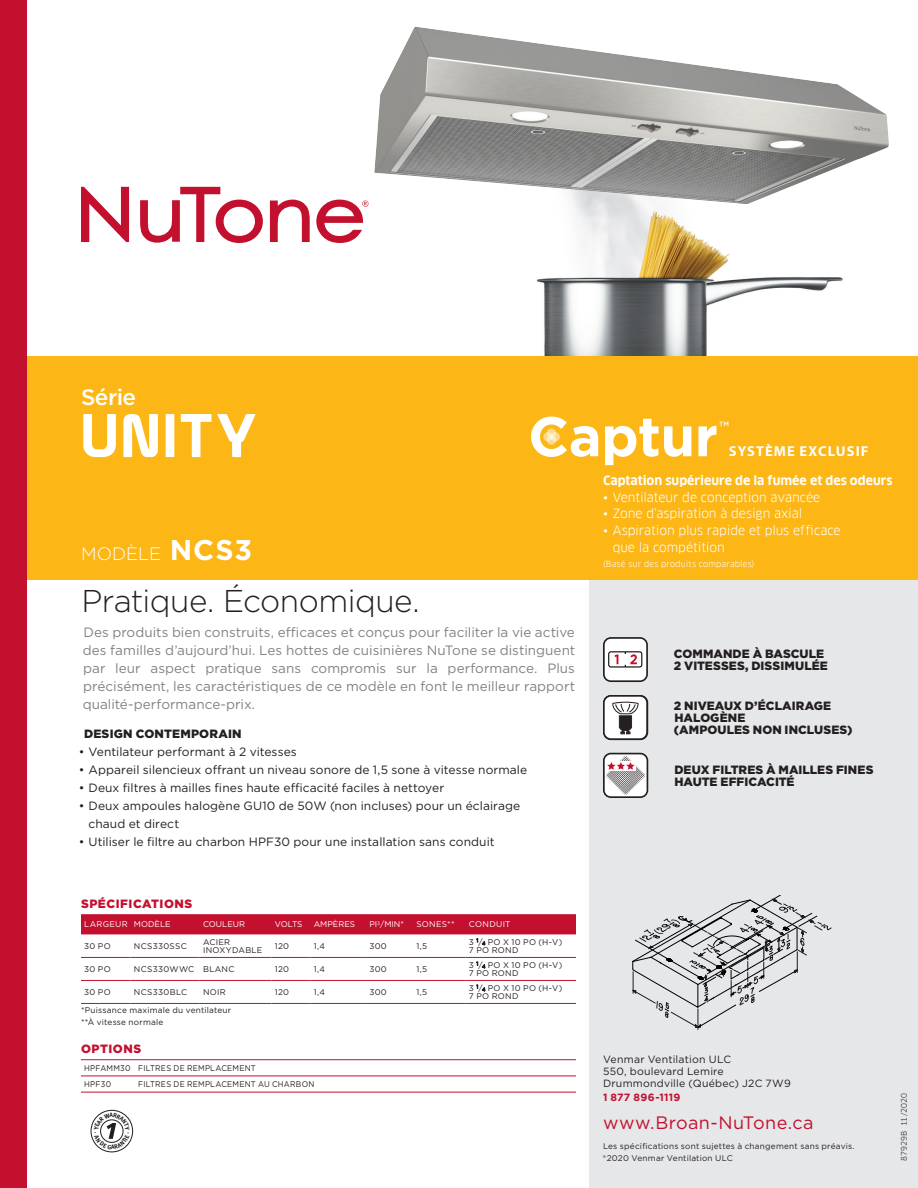
<style>
.page{position:relative;width:918px;height:1188px;background:#fff}
.page>*{position:absolute;margin:0;border:0;box-sizing:border-box;transform-origin:0 0}
.t1{font:60px "Prototype";letter-spacing:.045em;color:#fff}
.t2{font:300 31.5px "Gotham";letter-spacing:-.02em;color:#231f20}
.t3{font:500 22.5px "Gotham";letter-spacing:-.025em;color:#fff}
.t4{font:18px "Gotham";letter-spacing:.02em;color:#c3102f}
.t5{font:300 18px "Gotham";letter-spacing:.005em;color:#fff}
.Titre{font:700 14.4px "Myriad Pro";letter-spacing:.075em;color:#fff}
.t6{font:13.5px/18px "Gotham";letter-spacing:.005em;color:#808285;text-align:justify}
.t7{font:12.45px/16.6px "Clan";letter-spacing:-.01em;color:#fff}
.t8{font:700 12.45px "Clan";color:#fff}
.Texte{font:12px "Gotham";letter-spacing:.005em;color:#231f20}
.t9{font:900 12px/12px "Gotham";letter-spacing:.005em;color:#231f20}
.Petit_Titre{font:900 12px "Gotham";letter-spacing:.045em;color:#c3102f}
.t10{font:10.5px "Gotham";letter-spacing:.02em;color:#231f20}
.t11{font:700 10.5px "Gotham";letter-spacing:.02em;color:#c3102f}
.Texte_tableau{font:8.25px/8.2px "Gotham";letter-spacing:.03em;color:#231f20}
.Texte_tableau-2{font:8.25px "Gotham";letter-spacing:.03em;color:#231f20;scale:.92 1}
.t12{font:8.25px "Gotham";color:#fff}
.t13{font:8.25px "Clan";letter-spacing:.015em;color:#fff}
.t14{font:8.25px "Gotham";letter-spacing:.035em;color:#fff}
.t15{font:7.5px "Clan";letter-spacing:.015em;color:#231f20}
.s1{font-weight:700;font-size:28.5px}
.s2{font-size:4.8px}
</style>
<div class="page">
<img style="left:537px;top:204px;width:306px;height:152px">
<div style="left:590px;top:576px;width:328px;height:612px;background:#e6e7e9"></div>
<div style="left:0;top:356px;width:918px;height:224px;background:#fcb615"></div>
<svg style="left:81px;top:187px;width:287px;height:56px"></svg>
<div style="left:0;top:0;width:27px;height:1188px;background:#c3102f"></div>
<svg style="left:531px;top:417px;width:67px;height:40px"></svg>
<svg style="left:605px;top:419px;width:86px;height:46px"></svg>
<svg style="left:698px;top:422px;width:30px;height:34px"></svg>
<svg style="left:632px;top:895px;width:200px;height:135px"></svg>
<img style="left:374px;top:27px;width:515px;height:177px">
<div style="left:91px;top:1110px;width:42px;height:42px;border:1px solid #231f20;border-radius:50%"></div>
<svg style="left:603px;top:637px;width:45px;height:45px"></svg>
<svg style="left:603px;top:695px;width:45px;height:45px"></svg>
<svg style="left:603px;top:753px;width:45px;height:45px"></svg>
<div style="left:81px;top:914px;width:495px;height:20px;background:#c3102f"></div>
<hr style="left:81px;top:957px;width:50px;height:1px;background:#c3102f">
<hr style="left:131px;top:957px;width:69px;height:1px;background:#c3102f">
<hr style="left:200px;top:957px;width:72px;height:1px;background:#c3102f">
<hr style="left:272px;top:957px;width:39px;height:1px;background:#c3102f">
<hr style="left:310px;top:957px;width:56px;height:1px;background:#c3102f">
<hr style="left:366px;top:957px;width:47px;height:1px;background:#c3102f">
<hr style="left:413px;top:957px;width:53px;height:1px;background:#c3102f">
<hr style="left:466px;top:957px;width:110px;height:1px;background:#c3102f">
<hr style="left:81px;top:980px;width:50px;height:1px;background:#c3102f">
<hr style="left:131px;top:980px;width:69px;height:1px;background:#c3102f">
<hr style="left:200px;top:980px;width:72px;height:1px;background:#c3102f">
<hr style="left:272px;top:980px;width:39px;height:1px;background:#c3102f">
<hr style="left:310px;top:980px;width:56px;height:1px;background:#c3102f">
<hr style="left:366px;top:980px;width:47px;height:1px;background:#c3102f">
<hr style="left:413px;top:980px;width:53px;height:1px;background:#c3102f">
<hr style="left:466px;top:980px;width:110px;height:1px;background:#c3102f">
<hr style="left:81px;top:1003px;width:50px;height:1px;background:#c3102f">
<hr style="left:131px;top:1003px;width:69px;height:1px;background:#c3102f">
<hr style="left:200px;top:1003px;width:72px;height:1px;background:#c3102f">
<hr style="left:272px;top:1003px;width:39px;height:1px;background:#c3102f">
<hr style="left:310px;top:1003px;width:56px;height:1px;background:#c3102f">
<hr style="left:366px;top:1003px;width:47px;height:1px;background:#c3102f">
<hr style="left:413px;top:1003px;width:53px;height:1px;background:#c3102f">
<hr style="left:466px;top:1003px;width:110px;height:1px;background:#c3102f">
<hr style="left:81px;top:1059px;width:54px;height:1px;background:#c3102f">
<hr style="left:135px;top:1059px;width:441px;height:1px;background:#c3102f">
<hr style="left:81px;top:1076px;width:54px;height:1px;background:#c3102f">
<hr style="left:135px;top:1076px;width:441px;height:1px;background:#c3102f">
<hr style="left:81px;top:1092px;width:54px;height:1px;background:#c3102f">
<hr style="left:135px;top:1092px;width:441px;height:1px;background:#c3102f">
<svg style="left:94px;top:1113px;width:36px;height:36px"></svg>
<p class="t3" style="left:81px;top:383px;width:57px">Série</p>
<p class="t1" style="left:81px;top:400px;width:177px">UNITY</p>
<p class="t5" style="left:81px;top:542px;width:173px">MODÈLE <span class="s1">NCS3</span></p>
<p class="t2" style="left:81px;top:581px;width:340px">Pratique. Économique.</p>
<p class="t6" style="left:83px;top:623px;width:494px">Des produits bien construits, efficaces et conçus pour faciliter la vie active des familles d’aujourd’hui. Les hottes de cuisinières NuTone se distinguent par leur aspect pratique sans compromis sur la performance. Plus précisément, les caractéristiques de ce modèle en font le meilleur rapport qualité-performance-prix.</p>
<p class="t9" style="left:84px;top:727px;width:159px">DESIGN CONTEMPORAIN</p>
<p class="Texte" style="left:79px;top:744px;width:219px">• Ventilateur performant à 2 vitesses</p>
<p class="Texte" style="left:79px;top:762px;width:450px">• Appareil silencieux offrant un niveau sonore de 1,5 sone à vitesse normale</p>
<p class="Texte" style="left:79px;top:780px;width:367px">• Deux filtres à mailles fines haute efficacité faciles à nettoyer</p>
<p class="Texte" style="left:79px;top:798px;width:443px">• Deux ampoules halogène GU10 de 50W (non incluses) pour un éclairage</p>
<p class="Texte" style="left:88px;top:816px;width:92px">chaud et direct</p>
<p class="Texte" style="left:79px;top:834px;width:417px">• Utiliser le filtre au charbon HPF30 pour une installation sans conduit</p>
<p class="Petit_Titre" style="left:81px;top:897px;width:113px">SPÉCIFICATIONS</p>
<p class="t14" style="left:84px;top:919px;width:45px">LARGEUR</p>
<p class="t12" style="left:134px;top:919px;width:38px">MODÈLE</p>
<p class="t12" style="left:203px;top:919px;width:44px">COULEUR</p>
<p class="t12" style="left:275px;top:919px;width:29px">VOLTS</p>
<p class="t12" style="left:314px;top:919px;width:43px">AMPÈRES</p>
<p class="t12" style="left:369px;top:919px;width:36px">PI<sup>3</sup>/MIN*</p>
<p class="t12" style="left:416px;top:919px;width:40px">SONES**</p>
<p class="t14" style="left:469px;top:919px;width:43px">CONDUIT</p>
<p class="Texte_tableau" style="left:84px;top:942px;width:28px">30 PO</p>
<p class="Texte_tableau" style="left:134px;top:942px;width:54px">NCS330SSC</p>
<p class="Texte_tableau" style="left:203px;top:938px;width:61px">ACIER<br>INOXYDABLE</p>
<p class="Texte_tableau" style="left:275px;top:942px;width:16px">120</p>
<p class="Texte_tableau" style="left:314px;top:942px;width:13px">1,4</p>
<p class="Texte_tableau" style="left:369px;top:942px;width:19px">300</p>
<p class="Texte_tableau" style="left:416px;top:942px;width:12px">1,5</p>
<p class="Texte_tableau" style="left:469px;top:938px;width:95px">3 <sup>1</sup>/<span class="s2">4</span> PO X 10 PO (H-V)</p>
<p class="Texte_tableau" style="left:469px;top:946px;width:51px">7 PO ROND</p>
<p class="Texte_tableau" style="left:84px;top:965px;width:28px">30 PO</p>
<p class="Texte_tableau" style="left:134px;top:965px;width:62px">NCS330WWC</p>
<p class="Texte_tableau" style="left:203px;top:965px;width:33px">BLANC</p>
<p class="Texte_tableau" style="left:275px;top:965px;width:16px">120</p>
<p class="Texte_tableau" style="left:314px;top:965px;width:13px">1,4</p>
<p class="Texte_tableau" style="left:369px;top:965px;width:19px">300</p>
<p class="Texte_tableau" style="left:416px;top:965px;width:12px">1,5</p>
<p class="Texte_tableau" style="left:84px;top:988px;width:28px">30 PO</p>
<p class="Texte_tableau" style="left:134px;top:988px;width:55px">NCS330BLC</p>
<p class="Texte_tableau" style="left:203px;top:988px;width:24px">NOIR</p>
<p class="Texte_tableau" style="left:275px;top:988px;width:16px">120</p>
<p class="Texte_tableau" style="left:314px;top:988px;width:13px">1,4</p>
<p class="Texte_tableau" style="left:369px;top:988px;width:19px">300</p>
<p class="Texte_tableau" style="left:416px;top:988px;width:12px">1,5</p>
<p class="Texte_tableau" style="left:81px;top:1006px;width:152px">*Puissance maximale du ventilateur</p>
<p class="Texte_tableau" style="left:81px;top:1018px;width:84px">**À vitesse normale</p>
<p class="Petit_Titre" style="left:81px;top:1042px;width:62px">OPTIONS</p>
<p class="Texte_tableau-2" style="left:84px;top:1063px;width:52px">HPFAMM30</p>
<p class="Texte_tableau-2" style="left:138px;top:1063px;width:129px">FILTRES DE REMPLACEMENT</p>
<p class="Texte_tableau-2" style="left:84px;top:1079px;width:31px">HPF30</p>
<p class="Texte_tableau-2" style="left:138px;top:1079px;width:193px">FILTRES DE REMPLACEMENT AU CHARBON</p>
<p class="Texte_tableau" style="left:469px;top:961px;width:95px">3 <sup>1</sup>/<span class="s2">4</span> PO X 10 PO (H-V)</p>
<p class="Texte_tableau" style="left:469px;top:969px;width:51px">7 PO ROND</p>
<p class="Texte_tableau" style="left:469px;top:984px;width:95px">3 <sup>1</sup>/<span class="s2">4</span> PO X 10 PO (H-V)</p>
<p class="Texte_tableau" style="left:469px;top:992px;width:51px">7 PO ROND</p>
<p class="Titre" style="left:729px;top:442px;width:141px">SYSTÈME EXCLUSIF</p>
<p class="t8" style="left:603px;top:474px;width:291px">Captation supérieure de la fumée et des odeurs</p>
<p class="t7" style="left:603px;top:489px;width:219px">• Ventilateur de conception avancée</p>
<p class="t7" style="left:603px;top:506px;width:201px">• Zone d’aspiration à design axial</p>
<p class="t7" style="left:613px;top:522px;width:230px;text-indent:-10px">• Aspiration plus rapide et plus efficace que la compétition</p>
<p class="t13" style="left:603px;top:559px;width:153px">(Basé sur des produits comparables)</p>
<p class="t9" style="left:674px;top:648px;width:156px">COMMANDE À BASCULE<br>2 VITESSES, DISSIMULÉE</p>
<p class="t9" style="left:674px;top:700px;width:159px">2 NIVEAUX D’ÉCLAIRAGE</p>
<p class="t9" style="left:674px;top:712px;width:73px">HALOGÈNE</p>
<p class="t9" style="left:674px;top:724px;width:180px">(AMPOULES NON INCLUSES)</p>
<p class="t9" style="left:674px;top:764px;width:201px">DEUX FILTRES À MAILLES FINES<br>HAUTE EFFICACITÉ</p>
<p class="t10" style="left:603px;top:1052px;width:130px">Venmar Ventilation ULC</p>
<p class="t10" style="left:603px;top:1064px;width:122px">550, boulevard Lemire</p>
<p class="t10" style="left:603px;top:1077px;width:189px">Drummondville (Québec) J2C 7W9</p>
<p class="t11" style="left:603px;top:1090px;width:79px">1 877 896-1119</p>
<p class="t4" style="left:603px;top:1111px;width:212px">www.Broan-NuTone.ca</p>
<p class="Texte_tableau" style="left:603px;top:1142px;width:253px">Les spécifications sont sujettes à changement sans préavis.</p>
<p class="Texte_tableau" style="left:603px;top:1154px;width:131px">®2020 Venmar Ventilation ULC</p>
<p class="t15" style="left:900px;top:1161px;width:69px;rotate:-90deg">87929B 11/2020</p>
</div>
